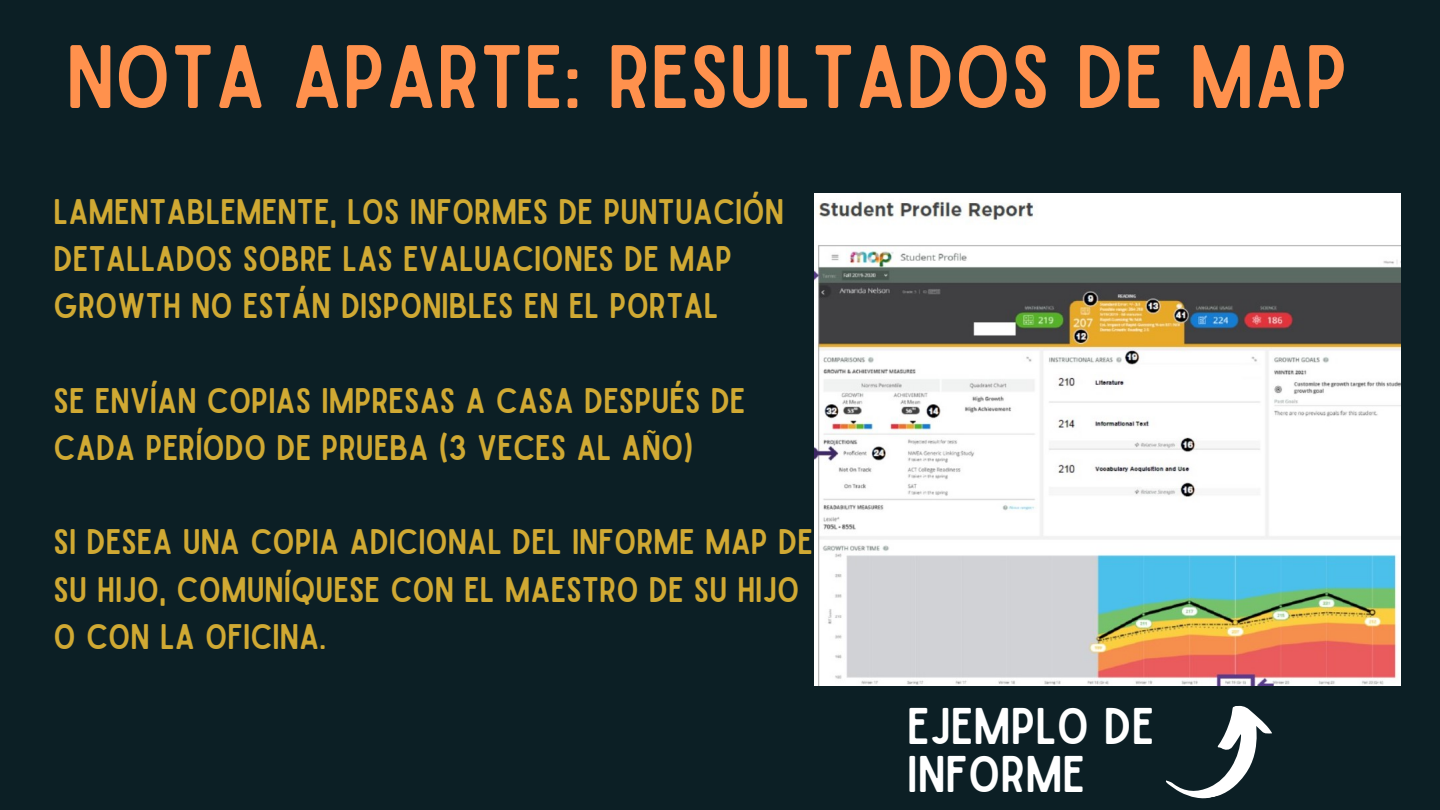
<style>
.page{position:relative;width:1440px;height:810px;background:#0c1f25}
.page>*{position:absolute;margin:0;border:0;box-sizing:border-box;transform-origin:0 0}
.t1{font:85.8px "Sailors";color:#ff914d}
.t2{font:49.3px/48.8px "Sailors";color:#fff}
.t3{font:34px/47.2px "Sailors";color:#d0a933}
</style>
<div class="page">
<img style="left:814px;top:193px;width:587px;height:492px">
<svg style="left:1166px;top:705px;width:106px;height:94px"></svg>
<p class="t1" style="left:66px;top:45px;width:1284px">NOTA APARTE: RESULTADOS DE MAP</p>
<p class="t3" style="left:54px;top:189px;width:732px">LAMENTABLEMENTE, LOS INFORMES DE PUNTUACIÓN<br>DETALLADOS SOBRE LAS EVALUACIONES DE MAP<br>GROWTH NO ESTÁN DISPONIBLES EN EL PORTAL</p>
<p class="t3" style="left:54px;top:378px;width:693px">SE ENVÍAN COPIAS IMPRESAS A CASA DESPUÉS DE<br>CADA PERÍODO DE PRUEBA (3 VECES AL AÑO)</p>
<p class="t3" style="left:54px;top:520px;width:761px">SI DESEA UNA COPIA ADICIONAL DEL INFORME MAP DE<br>SU HIJO, COMUNÍQUESE CON EL MAESTRO DE SU HIJO<br>O CON LA OFICINA.</p>
<p class="t2" style="left:907px;top:703px;width:249px">EJEMPLO DE<br>INFORME</p>
</div>
